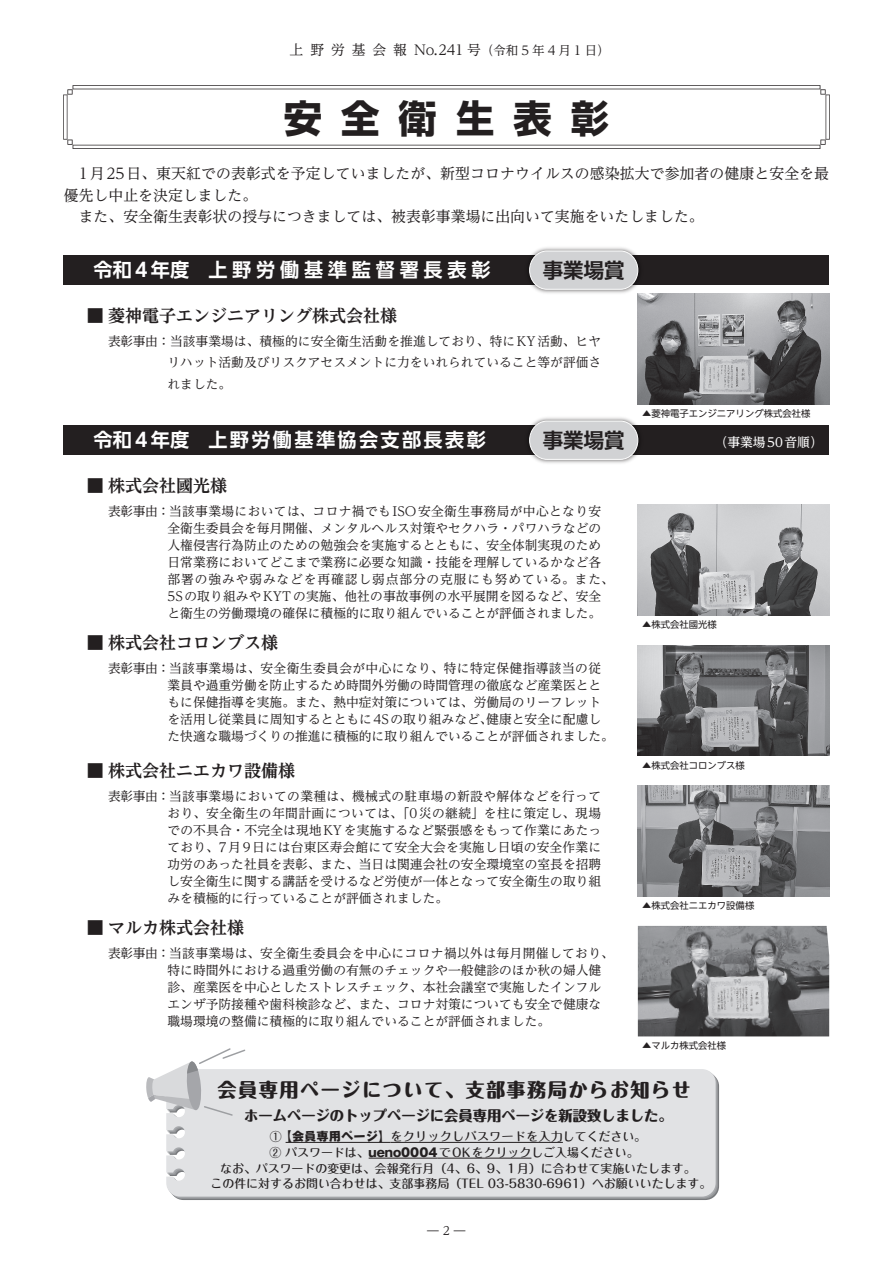
<style>
.page{position:relative;width:893px;height:1263px;background:#fff}
.page>*{position:absolute;margin:0;border:0;box-sizing:border-box;transform-origin:0 0}
.t1{font:700 38.25px "UD Shin Go NT Pr 6";letter-spacing:.5em;color:#231f20}
.t2{font:700 20.55px "UD Shin Go NT Pr 6 De";color:#231f20}
.t3{font:800 19.2px "Maru Fo Pro";letter-spacing:.08em;color:#231f20}
.t4{font:700 19.2px "UD Shin Go NT Pr 6 De";letter-spacing:.125em;color:#fff}
.t5{font:700 19.2px "UD Shin Go NT Pr 6 De";letter-spacing:.25em;color:#fff}
.t6{font:700 16.95px "UD Reimin Pr 6";color:#231f20}
.t7{font:14.85px "UD Reimin Pr 6";color:#231f20}
.t8{font:800 14.25px "Maru Fo Pro";color:#231f20}
.t9{font:13.8px "UD Reimin Pr 6";letter-spacing:.5em;color:#231f20}
.t10{font:12.75px/17px "UD Reimin Pr 6";color:#231f20}
.t11{font:500 12.75px "UD Reimin Pr 6";color:#fff}
.t12{font:500 11.85px "Maru Fo Pro";color:#231f20}
.t13{font:11.7px "UD Reimin Pr 6";color:#231f20}
.t14{font:9.3px "UD Shin Go NT Pr 6";color:#231f20}
.s1{font-size:12.45px}
.s2{font-family:"Gothic MB101 Pr 6";font-weight:800}
</style>
<div class="page">
<svg style="left:63px;top:85px;width:767px;height:64px"></svg>
<div style="left:64px;top:255px;width:765px;height:30px;background:#231f20"></div>
<img style="left:528px;top:247px;width:117px;height:49px">
<div style="left:530px;top:251px;width:108px;height:38px;background:#d1d2d4;border-radius:18px"></div>
<div style="left:529px;top:251px;width:109px;height:39px;border:1px solid #fff;border-radius:18px"></div>
<div style="left:64px;top:425px;width:765px;height:30px;background:#231f20"></div>
<img style="left:528px;top:417px;width:111px;height:46px">
<div style="left:530px;top:421px;width:108px;height:38px;background:#d1d2d4;border-radius:18px"></div>
<div style="left:529px;top:421px;width:109px;height:39px;border:1px solid #fff;border-radius:18px"></div>
<div style="left:166px;top:1069px;width:550px;height:127px;background:#e1e2e4"></div>
<hr style="left:286px;top:1142px;width:104px;height:1px;background:#231f20">
<hr style="left:390px;top:1142px;width:173px;height:1px;background:#231f20">
<hr style="left:369px;top:1158px;width:68px;height:1px;background:#231f20">
<hr style="left:437px;top:1158px;width:94px;height:1px;background:#231f20">
<svg style="left:146px;top:1048px;width:99px;height:68px"></svg>
<img style="left:638px;top:294px;width:191px;height:110px">
<img style="left:638px;top:505px;width:191px;height:110px">
<img style="left:638px;top:645px;width:191px;height:111px">
<img style="left:638px;top:785px;width:191px;height:111px">
<img style="left:638px;top:926px;width:191px;height:110px">
<p class="t9" style="left:290px;top:39px;width:321px">上野労基会報 No.241号<span class="s1">（令和5年4月1日）</span></p>
<h1 class="t1" style="left:284px;top:87px;width:327px">安全衛生表彰</h1>
<p class="t7" style="left:79px;top:162px;width:752px">1月 25日、東天紅での表彰式を予定していましたが、新型コロナウイルスの感染拡大で参加者の健康と安全を最</p>
<p class="t7" style="left:64px;top:183px;width:195px">優先し中止を決定しました。</p>
<p class="t7" style="left:79px;top:204px;width:627px">また、安全衛生表彰状の授与につきましては、被表彰事業場に出向いて実施をいたしました。</p>
<h3 class="t5" style="left:94px;top:254px;width:399px">令和４年度　上野労働基準監督署長表彰</h3>
<h2 class="t2" style="left:543px;top:253px;width:84px">事業場賞</h2>
<h3 class="t6" style="left:87px;top:302px;width:312px">■ 菱神電子エンジニアリング株式会社様</h3>
<p class="t10" style="left:168px;top:330px;width:435px;line-height:21.3px;text-align:justify;text-indent:-60px">表彰事由：当該事業場は、積極的に安全衛生活動を推進しており、特にKY活動、ヒヤリハット活動及びリスクアセスメントに力をいれられていること等が評価されました。</p>
<h3 class="t4" style="left:94px;top:424px;width:394px">令和４年度　上野労働基準協会支部長表彰</h3>
<h2 class="t2" style="left:543px;top:424px;width:84px">事業場賞</h2>
<h3 class="t6" style="left:87px;top:472px;width:142px">■ 株式会社國光様</h3>
<p class="t10" style="left:168px;top:502px;width:448px;text-indent:-60px">表彰事由：当該事業場においては、コロナ禍でもISO安全衛生事務局が中心となり安全衛生委員会を毎月開催、メンタルヘルス対策やセクハラ・パワハラなどの人権侵害行為防止のための勉強会を実施するとともに、安全体制実現のため日常業務においてどこまで業務に必要な知識・技能を理解しているかなど各部署の強みや弱みなどを再確認し弱点部分の克服にも努めている。また、5Sの取り組みやKYTの実施、他社の事故事例の水平展開を図るなど、安全と衛生の労働環境の確保に積極的に取り組んでいることが評価されました。</p>
<h3 class="t6" style="left:87px;top:629px;width:193px">■ 株式会社コロンブス様</h3>
<p class="t10" style="left:168px;top:660px;width:448px;text-indent:-60px">表彰事由：当該事業場は、安全衛生委員会が中心になり、特に特定保健指導該当の従業員や過重労働を防止するため時間外労働の時間管理の徹底など産業医とともに保健指導を実施。また、熱中症対策については、労働局のリーフレットを活用し従業員に周知するとともに4Sの取り組みなど､健康と安全に配慮した快適な職場づくりの推進に積極的に取り組んでいることが評価されました。</p>
<h3 class="t6" style="left:87px;top:757px;width:210px">■ 株式会社ニエカワ設備様</h3>
<p class="t10" style="left:168px;top:787px;width:435px;text-align:justify;text-indent:-60px">表彰事由：当該事業場においての業種は、機械式の駐車場の新設や解体などを行っており、安全衛生の年間計画については、「0災の継続」を柱に策定し、現場での不具合・不完全は現地KYを実施するなど緊張感をもって作業にあたっており、7月9日には台東区寿会館にて安全大会を実施し日頃の安全作業に功労のあった社員を表彰、また、当日は関連会社の安全環境室の室長を招聘し安全衛生に関する講話を受けるなど労使が一体となって安全衛生の取り組みを積極的に行っていることが評価されました。</p>
<h3 class="t6" style="left:87px;top:914px;width:159px">■ マルカ株式会社様</h3>
<p class="t10" style="left:168px;top:945px;width:448px;text-indent:-60px">表彰事由：当該事業場は、安全衛生委員会を中心にコロナ禍以外は毎月開催しており、特に時間外における過重労働の有無のチェックや一般健診のほか秋の婦人健診、産業医を中心としたストレスチェック、本社会議室で実施したインフルエンザ予防接種や歯科検診など、また、コロナ対策についても安全で健康な職場環境の整備に積極的に取り組んでいることが評価されました。</p>
<p class="t14" style="left:642px;top:406px;width:170px">▲菱神電子エンジニアリング株式会社様</p>
<p class="t11" style="left:715px;top:431px;width:110px">（事業場 50音順）</p>
<p class="t14" style="left:642px;top:617px;width:76px">▲株式会社國光様</p>
<p class="t14" style="left:642px;top:757px;width:104px">▲株式会社コロンブス様</p>
<p class="t14" style="left:642px;top:898px;width:114px">▲株式会社ニエカワ設備様</p>
<p class="t14" style="left:642px;top:1038px;width:86px">▲マルカ株式会社様</p>
<h3 class="t3" style="left:217px;top:1074px;width:475px">会員専用ページについて、支部事務局からお知らせ</h3>
<p class="t8" style="left:244px;top:1104px;width:430px">ホームページのトップページに会員専用ページを新設致しました。</p>
<p class="t12" style="left:270px;top:1127px;width:13px">①</p>
<p class="t12" style="left:280px;top:1134px;width:284px;rotate:-2deg"><sup>【会員専用ページ】</sup>をクリックしパスワードを入力</p>
<p class="t12" style="left:563px;top:1127px;width:85px">してください。</p>
<p class="t12" style="left:269px;top:1143px;width:371px">② パスワードは、<span class="s2">ueno0004</span>でOKをクリックしご入場ください。</p>
<p class="t12" style="left:220px;top:1159px;width:477px">なお、パスワードの変更は、会報発行月（4、6、9、1月）に合わせて実施いたします。</p>
<p class="t12" style="left:210px;top:1174px;width:502px">この件に対するお問い合わせは、支部事務局（TEL 03-5830-6961）へお願いいたします。</p>
<p class="t13" style="left:427px;top:1220px;width:40px">̶ 2 ̶</p>
</div>
